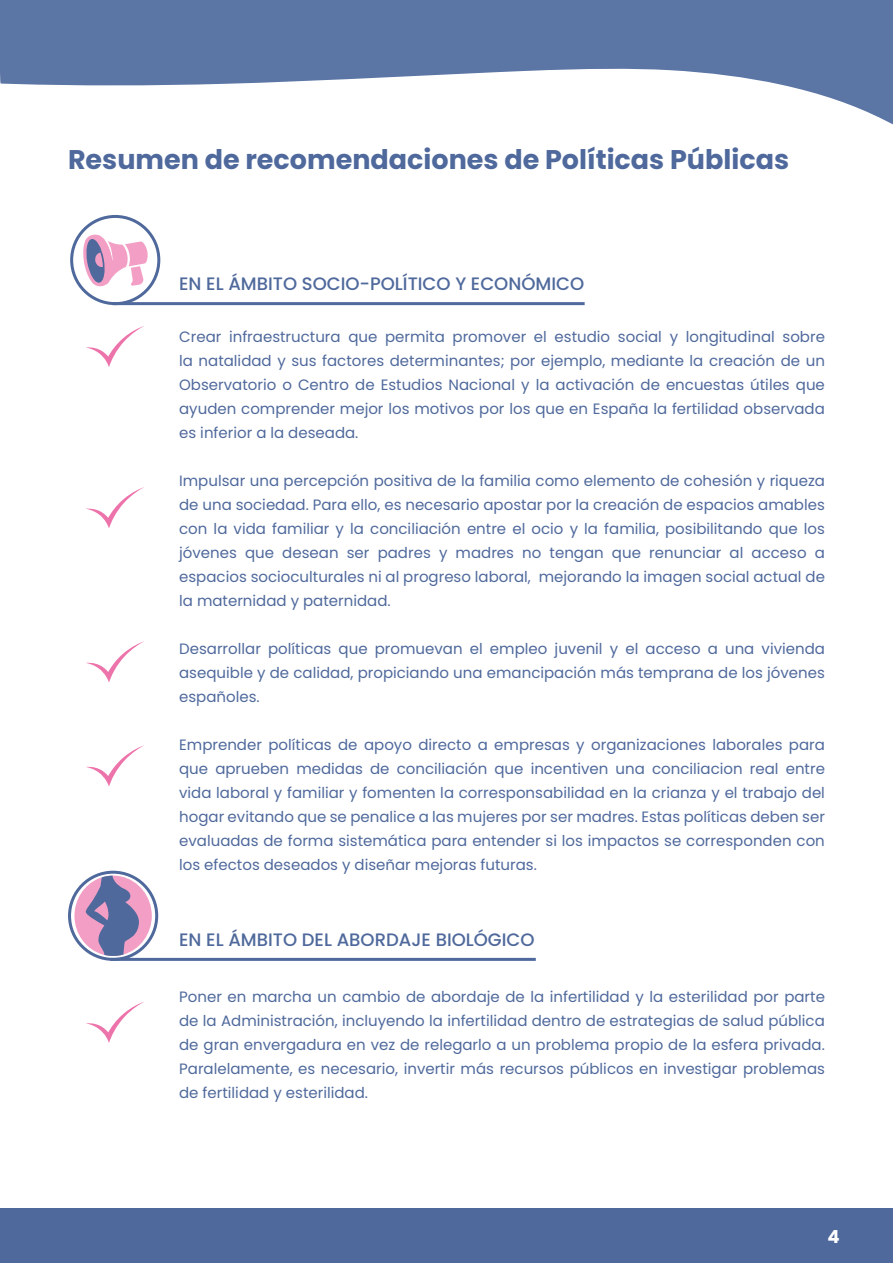
<style>
.page{position:relative;width:893px;height:1263px;background:#fff}
.page>*{position:absolute;margin:0;border:0;box-sizing:border-box;transform-origin:0 0}
.t1{font:700 27px "Poppins";color:#4f699c}
.t2{font:500 18px "Poppins";color:#4f699c}
.t3{font:700 18px "Poppins";color:#fff}
.t4{font:15px/24px "Poppins";color:#4f699c;text-align:justify}
</style>
<div class="page">
<div style="left:0;top:1209px;width:893px;height:54px;background:#4f699c"></div>
<svg style="left:0;top:0;width:893px;height:108px;fill:#5b75a5"></svg>
<svg style="left:82px;top:234px;width:66px;height:55px"></svg>
<div style="left:70px;top:215px;width:90px;height:90px;border:3px solid #4f699c;border-radius:50%"></div>
<hr style="left:113px;top:302px;width:472px;height:3px;background:#4f699c">
<svg style="left:86px;top:326px;width:58px;height:41px"></svg>
<svg style="left:74px;top:875px;width:78px;height:81px;background:#ad97bc"></svg>
<div style="left:68px;top:871px;width:90px;height:90px;border:3px solid #4f699c;border-radius:50%"></div>
<hr style="left:110px;top:958px;width:426px;height:3px;background:#4f699c">
<svg style="left:86px;top:487px;width:58px;height:41px"></svg>
<svg style="left:86px;top:641px;width:58px;height:42px"></svg>
<svg style="left:86px;top:745px;width:58px;height:42px"></svg>
<svg style="left:86px;top:1002px;width:58px;height:41px"></svg>
<h1 class="t1" style="left:68px;top:144px;width:723px">Resumen de recomendaciones de Políticas Públicas</h1>
<p class="t2" style="left:179px;top:273px;width:406px">EN EL ÁMBITO SOCIO-POLÍTICO Y ECONÓMICO</p>
<p class="t4" style="left:179px;top:325px;width:647px">Crear infraestructura que permita promover el estudio social y longitudinal sobre la natalidad y sus factores determinantes; por ejemplo, mediante la creación de un Observatorio o Centro de Estudios Nacional y la activación de encuestas útiles que ayuden comprender mejor los motivos por los que en España la fertilidad observada es inferior a la deseada.</p>
<p class="t4" style="left:179px;top:469px;width:647px">Impulsar una percepción positiva de la familia como elemento de cohesión y riqueza de una sociedad. Para ello, es necesario apostar por la creación de espacios amables con la vida familiar y la conciliación entre el ocio y la familia, posibilitando que los jóvenes que desean ser padres y madres no tengan que renunciar al acceso a espacios socioculturales ni al progreso laboral, mejorando la imagen social actual de la maternidad y paternidad.</p>
<p class="t4" style="left:179px;top:637px;width:647px">Desarrollar políticas que promuevan el empleo juvenil y el acceso a una vivienda asequible y de calidad, propiciando una emancipación más temprana de los jóvenes españoles.</p>
<p class="t4" style="left:179px;top:733px;width:647px">Emprender políticas de apoyo directo a empresas y organizaciones laborales para que aprueben medidas de conciliación que incentiven una conciliacion real entre vida laboral y familiar y fomenten la corresponsabilidad en la crianza y el trabajo del hogar evitando que se penalice a las mujeres por ser madres. Estas políticas deben ser evaluadas de forma sistemática para entender si los impactos se corresponden con los efectos deseados y diseñar mejoras futuras.</p>
<p class="t2" style="left:179px;top:929px;width:357px">EN EL ÁMBITO DEL ABORDAJE BIOLÓGICO</p>
<p class="t4" style="left:179px;top:985px;width:647px">Poner en marcha un cambio de abordaje de la infertilidad y la esterilidad por parte de la Administración, incluyendo la infertilidad dentro de estrategias de salud pública de gran envergadura en vez de relegarlo a un problema propio de la esfera privada.<br>Paralelamente, es necesario, invertir más recursos públicos en investigar problemas de fertilidad y esterilidad.</p>
<p class="t3" style="left:827px;top:1226px;width:14px">4</p>
</div>
